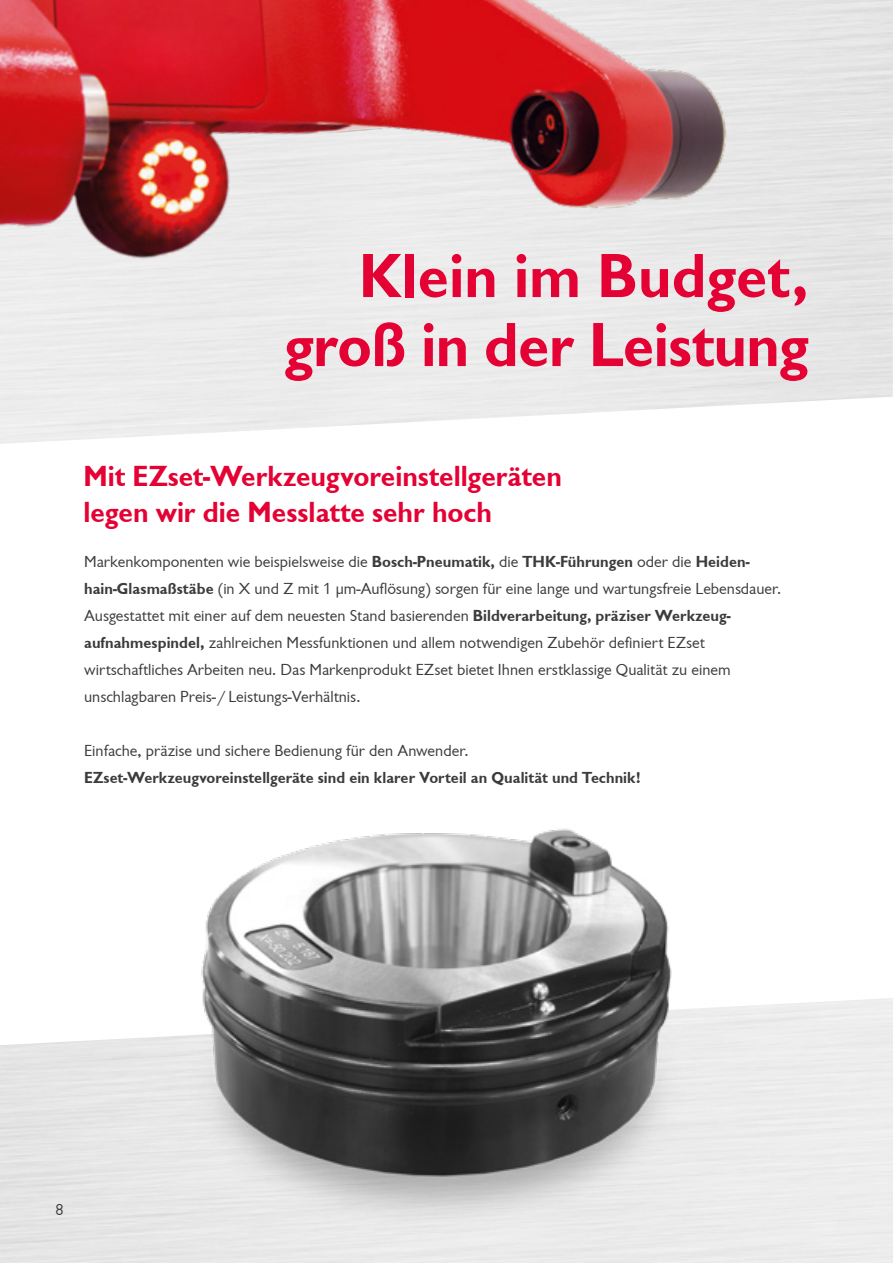
<style>
.page{position:relative;width:893px;height:1263px;background:#fff}
.page>*{position:absolute;margin:0;border:0;box-sizing:border-box;transform-origin:0 0}
.t1{font:700 64.5px/69px "Chantilly";color:#e40234;text-align:right}
.t2{font:700 30px/36px "Chantilly";letter-spacing:-.005em;color:#e40234}
.t3{font:16.5px/27px "Chantilly";color:#3c3c3b}
.t4{font:700 16.5px "Chantilly";color:#3c3c3b}
.s1{font-weight:700}
</style>
<div class="page">
<img style="left:0;top:0;width:754px;height:277px">
<img style="left:146px;top:828px;width:583px;height:435px">
<h1 class="t1" style="left:284px;top:242px;width:526px">Klein im Budget, groß in der Leistung</h1>
<h2 class="t2" style="left:83px;top:458px;width:480px">Mit EZset-Werkzeugvoreinstellgeräten legen wir die Messlatte sehr hoch</h2>
<p class="t3" style="left:84px;top:548px;width:699px">Markenkomponenten wie beispielsweise die <span class="s1">Bosch-Pneumatik,</span> die <span class="s1">THK-Führungen</span> oder die <span class="s1">Heiden&shy;hain-Glasmaßstäbe</span> (in X und Z mit 1 μm-Auflösung) sorgen für eine lange und wartungsfreie Lebensdauer.<br>Ausgestattet mit einer auf dem neuesten Stand basierenden <span class="s1">Bildverarbeitung, präziser Werkzeug&shy;aufnahmespindel,</span> zahlreichen Messfunktionen und allem notwendigen Zubehör definiert EZset wirtschaftliches Arbeiten neu. Das Markenprodukt EZset bietet Ihnen erstklassige Qualität zu einem unschlagbaren Preis- / Leistungs-Verhältnis.</p>
<p class="t3" style="left:84px;top:737px;width:386px">Einfache, präzise und sichere Bedienung für den Anwender.</p>
<p class="t4" style="left:84px;top:768px;width:558px">EZset-Werkzeugvoreinstellgeräte sind ein klarer Vorteil an Qualität und Technik!</p>
<p class="t3" style="left:55px;top:1196px;width:10px">8</p>
</div>
